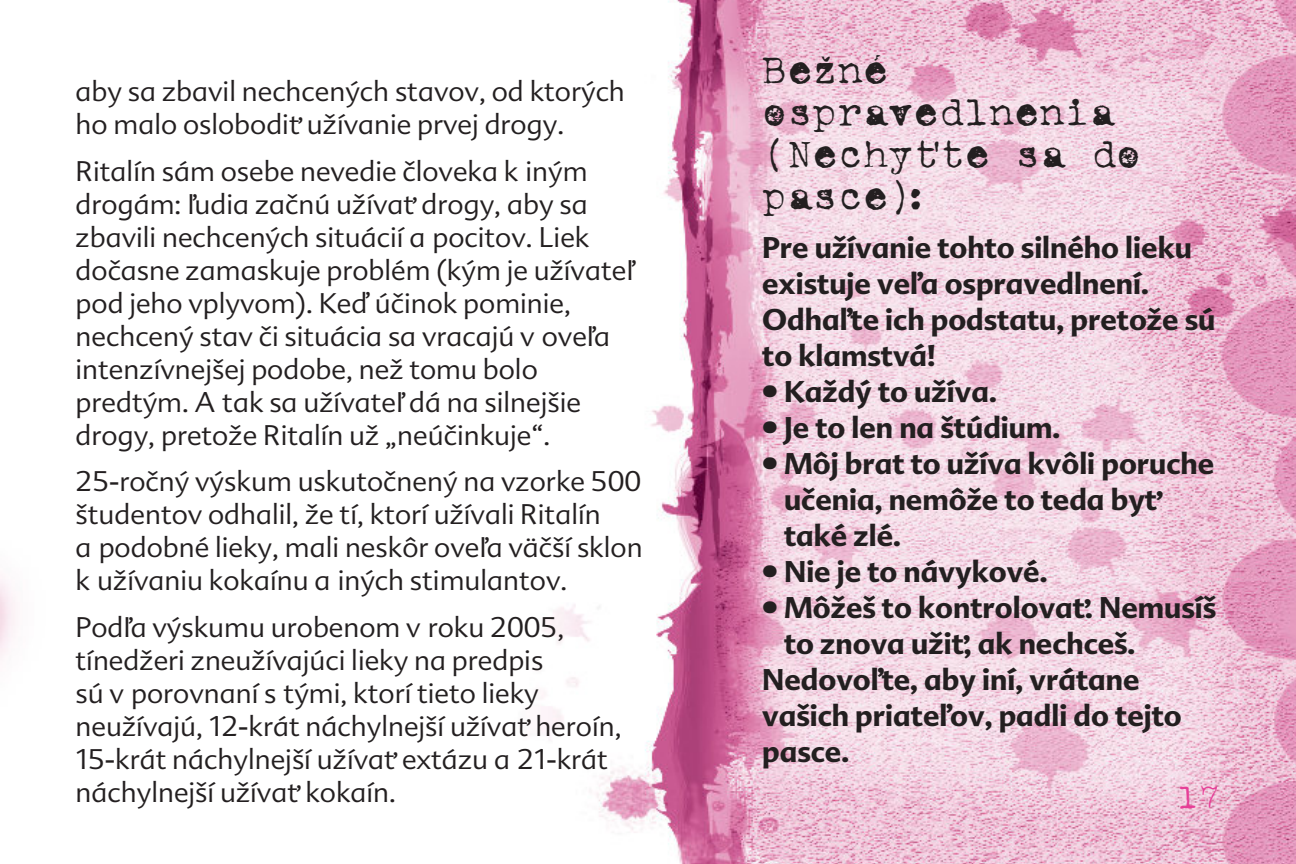
<style>
.page{position:relative;width:1296px;height:864px;background:#fff}
.page>*{position:absolute;margin:0;border:0;box-sizing:border-box;transform-origin:0 0}
.t1{font:42px/42px "Vintage Typewriter Accented CE";color:#231f20}
.t2{font:36px "Vintage Typewriter Accented CE";color:#e63e97}
.t3{font:700 28.5px/36px "Advert CE";color:#231f20}
.t4{font:300 27px/33px "Advert CE";color:#231f20}
</style>
<div class="page">
<img style="left:0;top:0;width:1296px;height:864px">
<p class="t4" style="left:76px;top:75px;width:551px">aby sa zbavil nechcených stavov, od ktorých ho malo oslobodiť užívanie prvej drogy.</p>
<p class="t4" style="left:76px;top:155px;width:560px">Ritalín sám osebe nevedie človeka k iným drogám: ľudia začnú užívať drogy, aby sa zbavili nechcených situácií a pocitov. Liek dočasne zamaskuje problém (kým je užívateľ pod jeho vplyvom). Keď účinok pominie, nechcený stav či situácia sa vracajú v oveľa intenzívnejšej podobe, než tomu bolo predtým. A tak sa užívateľ dá na silnejšie drogy, pretože Ritalín už „neúčinkuje“.</p>
<p class="t4" style="left:76px;top:465px;width:569px">25-ročný výskum uskutočnený na vzorke 500 študentov odhalil, že tí, ktorí užívali Ritalín<br>a podobné lieky, mali neskôr oveľa väčší sklon k užívaniu kokaínu a iných stimulantov.</p>
<p class="t4" style="left:76px;top:610px;width:548px">Podľa výskumu urobenom v roku 2005, tínedžeri zneužívajúci lieky na predpis<br>sú v porovnaní s tými, ktorí tieto lieky neužívajú, 12-krát náchylnejší užívať heroín, 15-krát náchylnejší užívať extázu a 21-krát náchylnejší užívať kokaín.</p>
<h1 class="t1" style="left:762px;top:53px;width:381px">Bežné ospravedlnenia (Nechyťte sa do pasce):</h1>
<p class="t3" style="left:762px;top:230px;width:455px">Pre užívanie tohto silného lieku existuje veľa ospravedlnení.<br>Odhaľte ich podstatu, pretože sú to klamstvá!</p>
<p class="t3" style="left:762px;top:374px;width:236px">• Každý to užíva.</p>
<p class="t3" style="left:762px;top:410px;width:300px">• Je to len na štúdium.</p>
<p class="t3" style="left:784px;top:446px;width:432px;text-indent:-22px">• Môj brat to užíva kvôli poruche učenia, nemôže to teda byť také zlé.</p>
<p class="t3" style="left:762px;top:553px;width:287px">• Nie je to návykové.</p>
<p class="t3" style="left:762px;top:589px;width:456px">• Môžeš to kontrolovať. Nemusíš</p>
<p class="t3" style="left:784px;top:625px;width:353px">to znova užiť, ak nechceš.</p>
<p class="t3" style="left:762px;top:661px;width:379px">Nedovoľte, aby iní, vrátane</p>
<p class="t3" style="left:762px;top:697px;width:421px">vašich priateľov, padli do tejto</p>
<p class="t3" style="left:762px;top:733px;width:88px">pasce.</p>
<h2 class="t2" style="left:1177px;top:779px;width:45px">17</h2>
</div>
